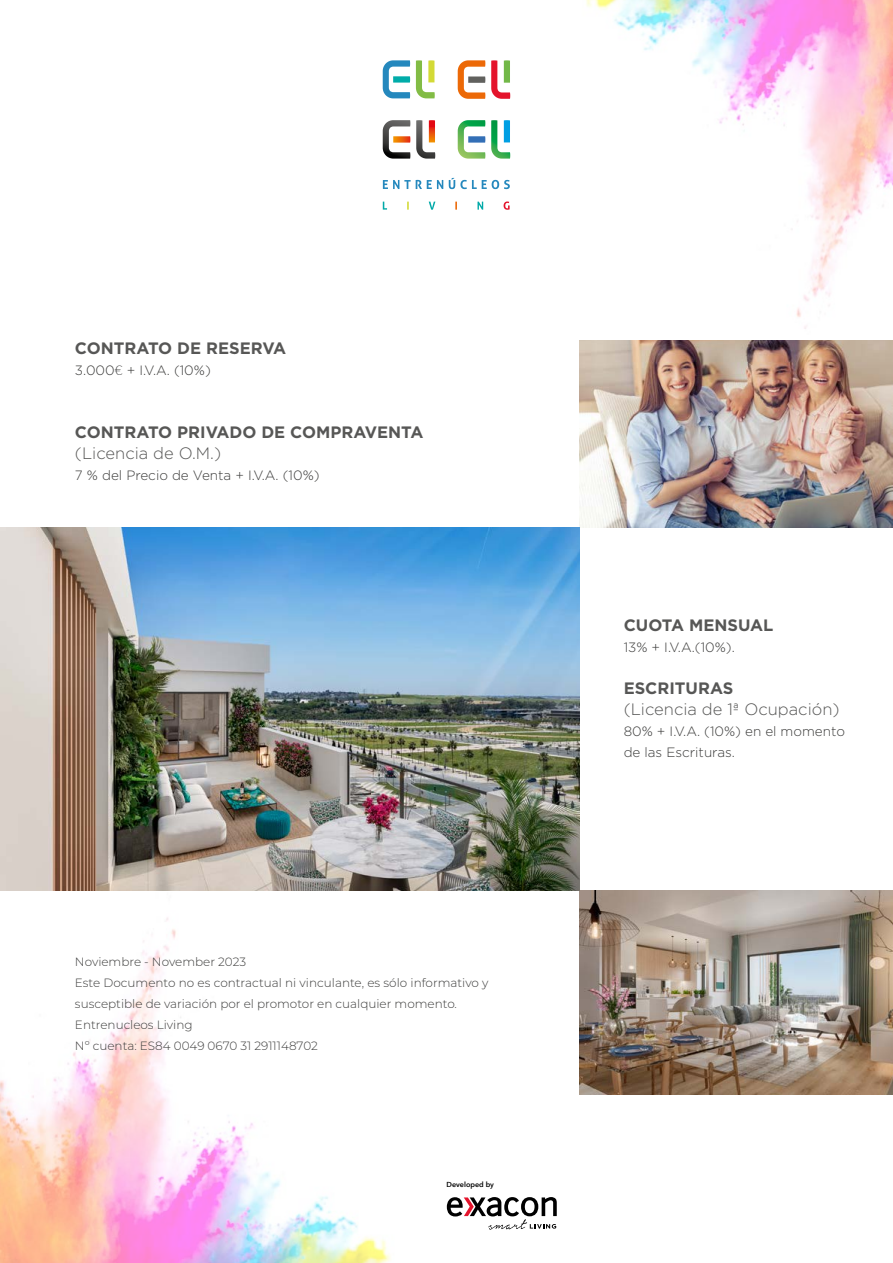
<style>
.page{position:relative;width:893px;height:1263px;background:#fff}
.page>*{position:absolute;margin:0;border:0;box-sizing:border-box;transform-origin:0 0}
.t1{font:700 16.5px "Gotham HTF";color:#575756}
.t2{font:300 16.5px "Gotham HTF";color:#575756}
.t3{font:300 13.5px/21px "Gotham HTF";color:#3c3c3b}
.t4{font:300 12px/21px "Montserrat";color:#3c3c3b}
.t5{font:600 7.2px "Avenir Next";color:#000}
.s1{font-family:"Lato"}
</style>
<div class="page">
<img style="left:0;top:917px;width:391px;height:346px">
<img style="left:579px;top:0;width:314px;height:387px">
<img style="left:580px;top:891px;width:313px;height:203px">
<img style="left:580px;top:340px;width:313px;height:187px">
<img style="left:0;top:527px;width:580px;height:364px">
<svg style="left:383px;top:60px;width:27px;height:38px"></svg>
<svg style="left:416px;top:60px;width:19px;height:38px"></svg>
<svg style="left:458px;top:60px;width:27px;height:39px"></svg>
<svg style="left:491px;top:60px;width:19px;height:39px"></svg>
<svg style="left:383px;top:120px;width:52px;height:39px"></svg>
<svg style="left:458px;top:120px;width:52px;height:39px"></svg>
<svg style="left:504px;top:202px;width:6px;height:8px"></svg>
<svg style="left:477px;top:202px;width:6px;height:8px"></svg>
<svg style="left:455px;top:202px;width:2px;height:8px"></svg>
<svg style="left:429px;top:202px;width:6px;height:8px"></svg>
<svg style="left:407px;top:202px;width:2px;height:8px"></svg>
<svg style="left:383px;top:202px;width:4px;height:8px"></svg>
<svg style="left:383px;top:178px;width:127px;height:11px"></svg>
<svg style="left:447px;top:1197px;width:110px;height:33px"></svg>
<h1 class="t1" style="left:75px;top:339px;width:213px">CONTRATO DE RESERVA</h1>
<p class="t3" style="left:75px;top:360px;width:137px">3.000<span class="s1">€</span> + I.V.A. (10%)</p>
<h1 class="t1" style="left:75px;top:423px;width:350px">CONTRATO PRIVADO DE COMPRAVENTA</h1>
<h1 class="t2" style="left:75px;top:444px;width:148px">(Licencia de O.M.)</h1>
<p class="t3" style="left:75px;top:465px;width:246px">7 % del Precio de Venta + I.V.A. (10%)</p>
<p class="t4" style="left:75px;top:951px;width:415px">Noviembre - November 2023<br>Este Documento no es contractual ni vinculante, es sólo informativo y susceptible de variación por el promotor en cualquier momento.<br>Entrenucleos Living<br>Nº cuenta: ES84 0049 0670 31 2911148702</p>
<p class="t5" style="left:446px;top:1179px;width:49px">Developed by</p>
<h1 class="t1" style="left:624px;top:615px;width:151px">CUOTA MENSUAL</h1>
<p class="t3" style="left:624px;top:636px;width:113px">13% + I.V.A.(10%).</p>
<h1 class="t1" style="left:624px;top:678px;width:111px">ESCRITURAS</h1>
<h1 class="t2" style="left:624px;top:700px;width:217px">(Licencia de 1ª Ocupación)</h1>
<p class="t3" style="left:624px;top:720px;width:223px">80% + I.V.A. (10%) en el momento de las Escrituras.</p>
</div>
